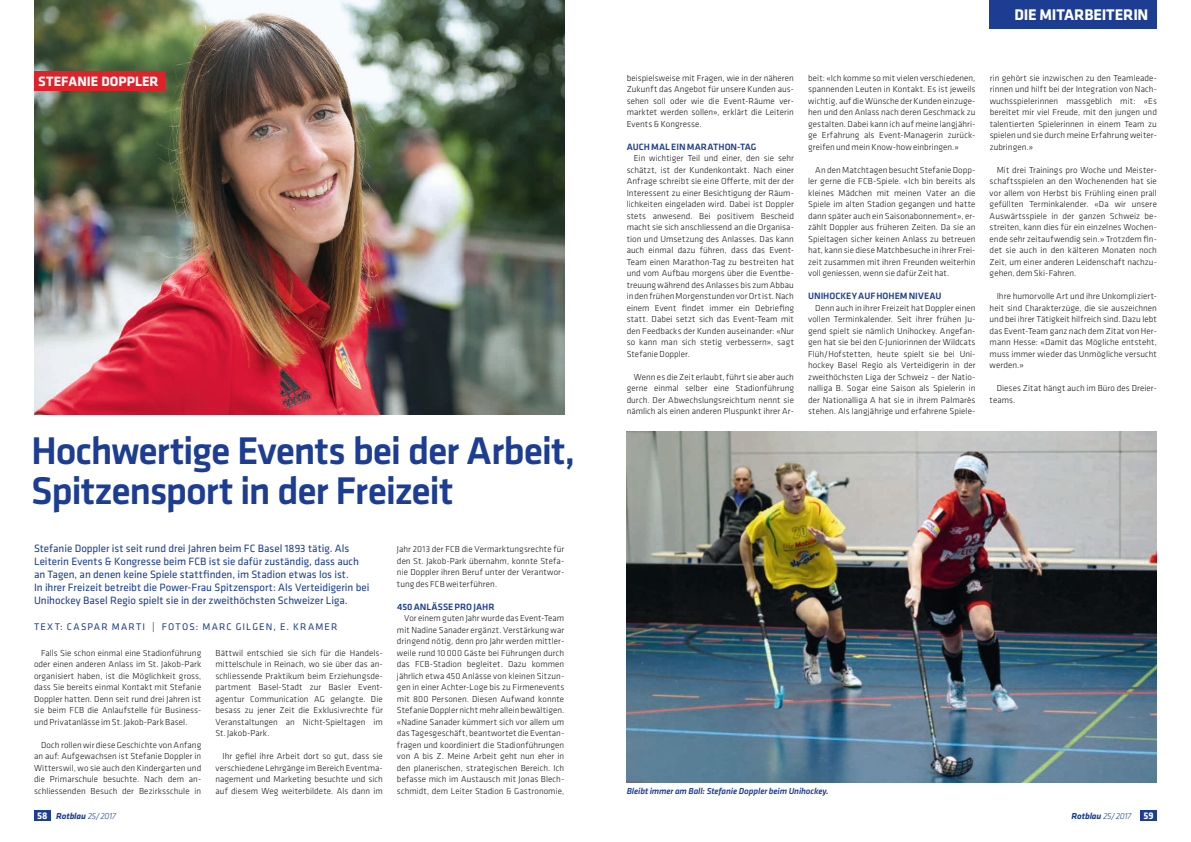
<style>
.page{position:relative;width:1191px;height:842px;background:#fff}
.page>*{position:absolute;margin:0;border:0;box-sizing:border-box;transform-origin:0 0}
.t1{font:500 40px/40px "Klavika";letter-spacing:-.03em;color:#1c3d92}
.t2{font:700 16px "Klavika";letter-spacing:-.015em;color:#fff}
.t3{font:700 14px "Klavika";letter-spacing:.005em;color:#fff}
.t4{font:11px/13px "Klavika";letter-spacing:-.005em;color:#1c3d92}
.t5{font:10px "Klavika";letter-spacing:.12em;color:#1c3d92}
.t6{font:500 9.5px "Klavika";color:#1c3d92}
.t7{font:300 9px/11.5px "Klavika";letter-spacing:.005em;color:#131413;text-align:justify}
.t8{font:italic 500 9px "Klavika";letter-spacing:-.01em;color:#1c3d92}
.t9{font:italic 700 9px "Klavika";letter-spacing:-.015em;color:#1c3d92}
.s1{font-style:normal;font-size:10px;color:#fff}
.s2{font-weight:300}
</style>
<div class="page">
<img style="left:34px;top:0;width:530px;height:414px">
<img style="left:626px;top:431px;width:531px;height:351px">
<div style="left:34px;top:810px;width:17px;height:10px;background:#1c3d92"></div>
<div style="left:1140px;top:810px;width:17px;height:10px;background:#1c3d92"></div>
<div style="left:989px;top:0;width:168px;height:28px;background:#1c3d92"></div>
<div style="left:34px;top:71px;width:130px;height:20px;background:#df222a"></div>
<h3 class="t3" style="left:38px;top:71px;width:122px">STEFANIE DOPPLER</h3>
<h1 class="t1" style="left:31px;top:429px;width:546px">Hochwertige Events bei der Arbeit,<br>Spitzensport in der Freizeit</h1>
<p class="t4" style="left:34px;top:542px;width:337px">Stefanie Doppler ist seit rund drei Jahren beim FC Basel 1893 tätig. Als Leiterin Events &amp; Kongresse beim FCB ist sie dafür zuständig, dass auch an Tagen, an denen keine Spiele stattfinden, im Stadion etwas los ist.<br>In ihrer Freizeit betreibt die Power-Frau Spitzensport: Als Verteidigerin bei Unihockey Basel Regio spielt sie in der zweithöchsten Schweizer Liga.</p>
<p class="t5" style="left:34px;top:620px;width:305px">TEXT: CASPAR MARTI | FOTOS: MARC GILGEN, E. KRAMER</p>
<p class="t7" style="left:34px;top:647px;width:169px;text-align:left;text-indent:7px">Falls Sie schon einmal eine Stadionführung oder einen anderen Anlass im St. Jakob-Park organisiert haben, ist die Möglichkeit gross, dass Sie bereits einmal Kontakt mit Stefanie Doppler hatten. Denn seit rund drei Jahren ist sie beim FCB die Anlaufstelle für Business&shy;und Privatanlässe im St. Jakob-Park Basel.</p>
<p class="t7" style="left:34px;top:739px;width:169px;text-indent:7px">Doch rollen wir diese Geschichte von Anfang an auf: Aufgewachsen ist Stefanie Doppler in Witterswil, wo sie auch den Kindergarten und die Primarschule besuchte. Nach dem an&shy;schliessenden Besuch der Bezirksschule in</p>
<p class="t7" style="left:215px;top:647px;width:169px;text-align:left">Bättwil entschied sie sich für die Handels&shy;mittelschule in Reinach, wo sie über das an&shy;schliessende Praktikum beim Erziehungsde&shy;partment Basel-Stadt zur Basler Event&shy;agentur Communication AG gelangte. Die besass zu jener Zeit die Exklusivrechte für Veranstaltungen an Nicht-Spieltagen im St.Jakob-Park.</p>
<p class="t7" style="left:215px;top:750px;width:169px;text-indent:7px">Ihr gefiel ihre Arbeit dort so gut, dass sie verschiedene Lehrgänge im Bereich Eventma&shy;nagement und Marketing besuchte und sich auf diesem Weg weiterbildete. Als dann im</p>
<p class="t7" style="left:397px;top:543px;width:169px">Jahr 2013 der FCB die Vermarktungsrechte für den St. Jakob-Park übernahm, konnte Stefa&shy;nie Doppler ihren Beruf unter der Verantwor&shy;tung des FCB weiterführen.</p>
<p class="t6" style="left:397px;top:600px;width:99px">450 ANLÄSSE PRO JAHR</p>
<p class="t7" style="left:397px;top:612px;width:169px;text-indent:7px">Vor einem guten Jahr wurde das Event-Team mit Nadine Sanader ergänzt. Verstärkung war dringend nötig, denn pro Jahr werden mittler&shy;weile rund 10000 Gäste bei Führungen durch das FCB-Stadion begleitet. Dazu kommen jährlich etwa 450 Anlässe von kleinen Sitzun&shy;gen in einer Achter-Loge bis zu Firmenevents mit 800 Personen. Diesen Aufwand konnte Stefanie Doppler nicht mehr allein bewältigen. «Nadine Sanader kümmert sich vor allem um das Tagesgeschäft, beantwortet die Eventan&shy;fragen und koordiniert die Stadionführungen von A bis Z. Meine Arbeit geht nun eher in den planerischen, strategischen Bereich. Ich befasse mich im Austausch mit Jonas Blech&shy;schmidt, dem Leiter Stadion &amp; Gastronomie,</p>
<h2 class="t2" style="left:1014px;top:3px;width:135px">DIE MITARBEITERIN</h2>
<p class="t7" style="left:626px;top:72px;width:169px">beispielsweise mit Fragen, wie in der näheren Zukunft das Angebot für unsere Kunden aus&shy;sehen soll oder wie die Event-Räume ver&shy;marktet werden sollen», erklärt die Leiterin Events &amp; Kongresse.</p>
<p class="t6" style="left:626px;top:140px;width:131px">AUCH MAL EIN MARATHON-TAG</p>
<p class="t7" style="left:626px;top:152px;width:169px;text-align:left;text-indent:7px">Ein wichtiger Teil und einer, den sie sehr schätzt, ist der Kundenkontakt. Nach einer Anfrage schreibt sie eine Offerte, mit der der Interessent zu einer Besichtigung der Räum&shy;lichkeiten eingeladen wird. Dabei ist Doppler stets anwesend. Bei positivem Bescheid macht sie sich anschliessend an die Organisa&shy;tion und Umsetzung des Anlasses. Das kann auch einmal dazu führen, dass das Event-Team einen Marathon-Tag zu bestreiten hat und vom Aufbau morgens über die Eventbe&shy;treuung während des Anlasses bis zum Abbau in den frühen Morgenstunden vor Ort ist. Nach einem Event findet immer ein Debriefing statt. Dabei setzt sich das Event-Team mit den Feedbacks der Kunden auseinander: «Nur so kann man sich stetig verbessern», sagt Stefanie Doppler.</p>
<p class="t7" style="left:626px;top:371px;width:169px;text-indent:7px">Wenn es die Zeit erlaubt, führt sie aber auch gerne einmal selber eine Stadionführung durch. Der Abwechslungsreichtum nennt sie nämlich als einen anderen Pluspunkt ihrer Ar-</p>
<p class="t7" style="left:808px;top:72px;width:169px">beit: «Ich komme so mit vielen verschiedenen, spannenden Leuten in Kontakt. Es ist jeweils wichtig, auf die Wünsche der Kunden einzuge&shy;hen und den Anlass nach deren Geschmack zu gestalten. Dabei kann ich auf meine langjähri&shy;ge Erfahrung als Event-Managerin zurück&shy;greifen und mein Know-how einbringen.»</p>
<p class="t7" style="left:808px;top:164px;width:169px;text-indent:7px">An den Matchtagen besucht Stefanie Dopp&shy;ler gerne die FCB-Spiele. «Ich bin bereits als kleines Mädchen mit meinen Vater an die Spiele im alten Stadion gegangen und hatte dann später auch ein Saisonabonnement», er&shy;zählt Doppler aus früheren Zeiten. Da sie an Spieltagen sicher keinen Anlass zu betreuen hat, kann sie diese Matchbesuche in ihrer Frei&shy;zeit zusammen mit ihren Freunden weiterhin voll geniessen, wenn sie dafür Zeit hat.</p>
<p class="t6" style="left:808px;top:289px;width:135px">UNIHOCKEY AUF HOHEM NIVEAU</p>
<p class="t7" style="left:808px;top:302px;width:169px;text-indent:7px">Denn auch in ihrer Freizeit hat Doppler einen vollen Terminkalender. Seit ihrer frühen Ju&shy;gend spielt sie nämlich Unihockey. Angefan&shy;gen hat sie bei den C-Juniorinnen der Wildcats Flüh/Hofstetten, heute spielt sie bei Uni&shy;hockey Basel Regio als Verteidigerin in der zweithöchsten Liga der Schweiz – der Natio&shy;nalliga B. Sogar eine Saison als Spielerin in der Nationalliga A hat sie in ihrem Palmarès stehen. Als langjährige und erfahrene Spiele-</p>
<p class="t7" style="left:989px;top:72px;width:169px">rin gehört sie inzwischen zu den Teamleade&shy;rinnen und hilft bei der Integration von Nach&shy;wuchsspielerinnen massgeblich mit: «Es bereitet mir viel Freude, mit den jungen und talentierten Spielerinnen in einem Team zu spielen und sie durch meine Erfahrung weiter&shy;zubringen.»</p>
<p class="t7" style="left:989px;top:164px;width:169px;text-indent:7px">Mit drei Trainings pro Woche und Meister&shy;schaftsspielen an den Wochenenden hat sie vor allem von Herbst bis Frühling einen prall gefüllten Terminkalender. «Da wir unsere Auswärtsspiele in der ganzen Schweiz be&shy;streiten, kann dies für ein einzelnes Wochen&shy;ende sehr zeitaufwendig sein.» Trotzdem fin&shy;det sie auch in den kälteren Monaten noch Zeit, um einer anderen Leidenschaft nachzu&shy;gehen, dem Ski-Fahren.</p>
<p class="t7" style="left:989px;top:290px;width:169px;text-indent:7px">Ihre humorvolle Art und ihre Unkompliziert&shy;heit sind Charakterzüge, die sie auszeichnen und bei ihrer Tätigkeit hilfreich sind. Dazu lebt das Event-Team ganz nach dem Zitat von Her&shy;mann Hesse: «Damit das Mögliche entsteht, muss immer wieder das Unmögliche versucht werden.»</p>
<p class="t7" style="left:989px;top:382px;width:169px;text-indent:7px">Dieses Zitat hängt auch im Büro des Dreier&shy;teams.</p>
<p class="t8" style="left:626px;top:785px;width:204px">Bleibt immer am Ball: Stefanie Doppler beim Unihockey.</p>
<p class="t9" style="left:37px;top:809px;width:80px"><span class="s1">58</span> Rotblau <span class="s2">25/2017</span></p>
<p class="t9" style="left:1071px;top:809px;width:84px">Rotblau <span class="s2">25/2017</span> <span class="s1">59</span></p>
</div>
